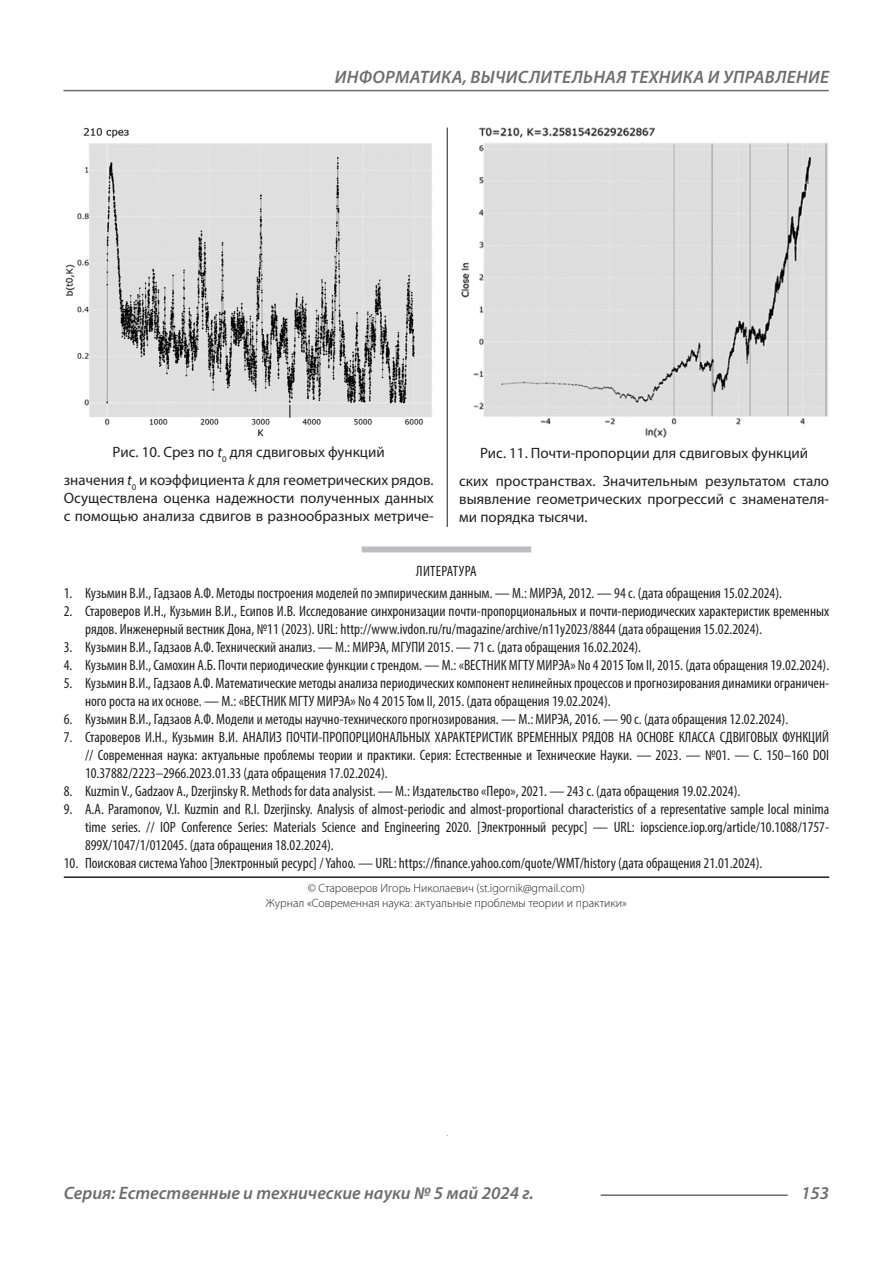
<style>
.page{position:relative;width:893px;height:1263px;background:#fff}
.page>*{position:absolute;margin:0;border:0;box-sizing:border-box;transform-origin:0 0}
.t1{font:italic 600 18px "Myriad Pro";letter-spacing:.005em;color:#6c6d70}
.Библиография_Литерат{font:condensed 15px/18px "Myriad Pro";color:#231f20}
.Статья_текст{font:15px/18px "Myriad Pro";color:#231f20;text-align:justify}
.Библиография_Литерат-2{font:condensed 15px "Myriad Pro";letter-spacing:.02em;color:#231f20}
.Автор_копирайт{font:300 12px "Myriad Pro";color:#231f20}
.s1{font-style:italic}
</style>
<div class="page">
<hr style="left:447px;top:128px;width:1px;height:1007px;background:#231f20">
<hr style="left:63px;top:90px;width:766px;height:1px;background:#6c6d70">
<hr style="left:601px;top:1194px;width:187px;height:2px;background:#6c6d70">
<img style="left:65px;top:128px;width:367px;height:309px">
<img style="left:461px;top:127px;width:367px;height:311px">
<div style="left:64px;top:546px;width:765px;height:589px;background:#fff"></div>
<div style="left:441px;top:527px;width:11px;height:19px;background:#fff"></div>
<div style="left:362px;top:546px;width:169px;height:6px;background:#bcbdc0"></div>
<hr style="left:64px;top:876px;width:765px;height:2px;background:#231f20">
<p class="t1" style="left:335px;top:66px;width:496px">ИНФОРМАТИКА, ВЫЧИСЛИТЕЛЬНАЯ ТЕХНИКА И УПРАВЛЕНИЕ</p>
<p class="Статья_текст" style="left:113px;top:443px;width:274px">Рис. 10. Срез по <span class="s1">t</span><sub>0</sub> для сдвиговых функций</p>
<p class="Статья_текст" style="left:480px;top:443px;width:330px">Рис. 11. Почти-пропорции для сдвиговых функций</p>
<p class="Статья_текст" style="left:64px;top:471px;width:371px">значения <span class="s1">t</span><sub>0</sub> и коэффициента <span class="s1">k</span> для геометрических рядов.<br>Осуществлена оценка надежности полученных данных с помощью анализа сдвигов в разнообразных метриче-</p>
<p class="Статья_текст" style="left:459px;top:471px;width:371px">ских пространствах. Значительным результатом стало выявление геометрических прогрессий с знаменателя&shy;ми порядка тысячи.</p>
<p class="Библиография_Литерат-2" style="left:416px;top:562px;width:62px">ЛИТЕРАТУРА</p>
<p class="Библиография_Литерат" style="left:64px;top:584px;width:720px">1. Кузьмин В.И., Гадзаов А.Ф. Методы построения моделей по эмпирическим данным. — М.: МИРЭА, 2012. — 94 с. (дата обращения 15.02.2024).</p>
<p class="Библиография_Литерат" style="left:85px;top:602px;width:746px;text-indent:-21px">2. Староверов И.Н., Кузьмин В.И., Есипов И.В. Исследование синхронизации почти-пропорциональных и почти-периодических характеристик временных рядов. Инженерный вестник Дона, №11 (2023). URL: http://www.ivdon.ru/ru/magazine/archive/n11y2023/8844 (дата обращения 15.02.2024).</p>
<p class="Библиография_Литерат" style="left:64px;top:638px;width:579px">3. Кузьмин В.И., Гадзаов А.Ф. Технический анализ. — М.: МИРЭА, МГУПИ 2015. — 71 с. (дата обращения 16.02.2024).</p>
<p class="Библиография_Литерат" style="left:64px;top:656px;width:767px">4. Кузьмин В.И., Самохин А.Б. Почти периодические функции с трендом. — М.: «ВЕСТНИК МГТУ МИРЭА» No 4 2015 Том II, 2015. (дата обращения 19.02.2024).</p>
<p class="Библиография_Литерат" style="left:85px;top:674px;width:746px;text-indent:-21px">5. Кузьмин В.И., Гадзаов А.Ф. Математические методы анализа периодических компонент нелинейных процессов и прогнозирования динамики ограничен&shy;ного роста на их основе. — М.: «ВЕСТНИК МГТУ МИРЭА» No 4 2015 Том II, 2015. (дата обращения 19.02.2024).</p>
<p class="Библиография_Литерат" style="left:64px;top:710px;width:726px">6. Кузьмин В.И., Гадзаов А.Ф. Модели и методы научно-технического прогнозирования. — М.: МИРЭА, 2016. — 90 с. (дата обращения 12.02.2024).</p>
<p class="Библиография_Литерат" style="left:85px;top:728px;width:746px;text-align:justify;text-indent:-21px">7. Староверов И.Н., Кузьмин В.И. АНАЛИЗ ПОЧТИ-ПРОПОРЦИОНАЛЬНЫХ ХАРАКТЕРИСТИК ВРЕМЕННЫХ РЯДОВ НА ОСНОВЕ КЛАССА СДВИГОВЫХ ФУНКЦИЙ // Современная наука: актуальные проблемы теории и практики. Серия: Естественные и Технические Науки. — 2023. — №01. — С. 150–160 DOI 10.37882/2223–2966.2023.01.33 (дата обращения 17.02.2024).</p>
<p class="Библиография_Литерат" style="left:64px;top:782px;width:678px">8. Kuzmin V., Gadzaov A., Dzerjinsky R. Methods for data analysist. — М.: Издательство «Перо», 2021. — 243 с. (дата обращения 19.02.2024).</p>
<p class="Библиография_Литерат" style="left:85px;top:800px;width:746px;text-align:justify;text-indent:-21px">9. A.A. Paramonov, V.I. Kuzmin and R.I. Dzerjinsky. Analysis of almost-periodic and almost-proportional characteristics of a representative sample local minima time series. // IOP Conference Series: Materials Science and Engineering 2020. [Электронный ресурс] — URL: iopscience.iop.org/article/10.1088/1757- 899X/1047/1/012045. (дата обращения 18.02.2024).</p>
<p class="Библиография_Литерат" style="left:64px;top:854px;width:700px">10. Поисковая система Yahoo [Электронный ресурс] / Yahoo. — URL: https://finance.yahoo.com/quote/WMT/history (дата обращения 21.01.2024).</p>
<p class="Автор_копирайт" style="left:308px;top:880px;width:279px">© Староверов Игорь Николаевич (st.igornik@gmail.com)</p>
<p class="Автор_копирайт" style="left:266px;top:896px;width:363px">Журнал «Современная наука: актуальные проблемы теории и практики»</p>
<p class="t1" style="left:64px;top:1182px;width:471px">Серия: Естественные и технические науки № 5 май 2024 г.</p>
<p class="t1" style="left:801px;top:1182px;width:30px">153</p>
</div>
